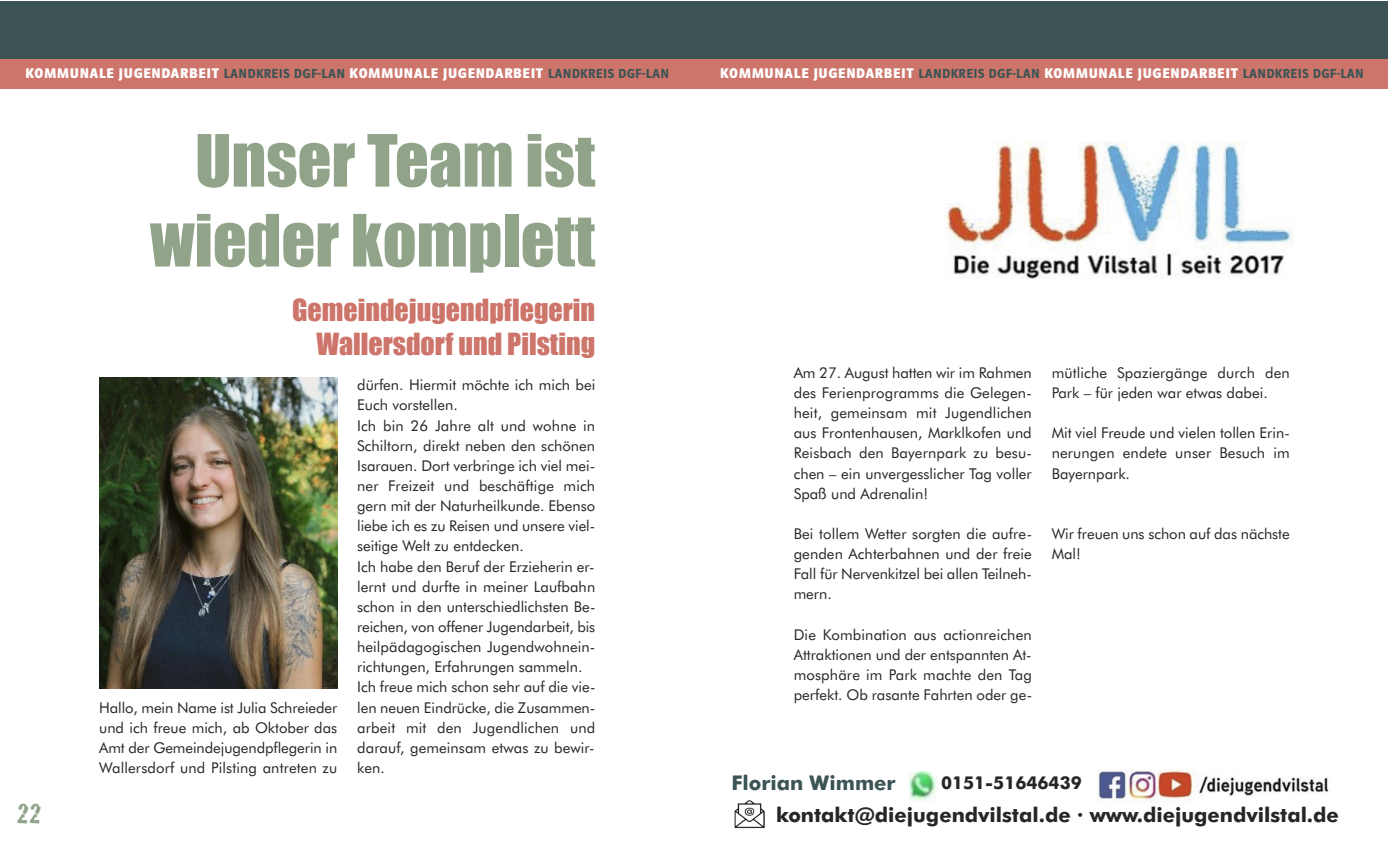
<style>
.page{position:relative;width:1389px;height:844px;background:#fff}
.page>*{position:absolute;margin:0;border:0;box-sizing:border-box;transform-origin:0 0}
.t1{font:66.5px/79.8px "Impact";color:#91a48a;text-align:right}
.t2{font:30.45px "Cracked";color:#91a48a}
.t3{font:28px/33.6px "Impact";color:#ce756b;text-align:right}
.t4{font:700 20.3px "Futura BT";color:#272627}
.t5{font:700 20.3px "Futura BT";color:#3c5454}
.t6{font:700 17.68px "Futura BT";color:#272627}
.t7{font:14.88px/20.1px "Futura BT";color:#272627;text-align:justify}
.t8{font:700 14.53px "Polo 22";letter-spacing:.05em;color:#fff}
.s1{font-weight:600;font-size:13.47px;color:#3c5454}
</style>
<div class="page">
<div style="left:0;top:2px;width:1388px;height:58px;background:#3c5454"></div>
<div style="left:0;top:60px;width:1388px;height:29px;background:#ce756b"></div>
<img style="left:100px;top:378px;width:237px;height:310px">
<img style="left:734px;top:800px;width:31px;height:28px">
<img style="left:910px;top:771px;width:27px;height:31px">
<img style="left:1098px;top:769px;width:231px;height:33px">
<img style="left:946px;top:142px;width:348px;height:136px">
<p class="t8" style="left:25px;top:65px;width:645px">KOMMUNALE JUGENDARBEIT <span class="s1">LANDKREIS DGF-LAN</span> KOMMUNALE JUGENDARBEIT <span class="s1">LANDKREIS DGF-LAN</span></p>
<p class="t8" style="left:720px;top:65px;width:645px">KOMMUNALE JUGENDARBEIT <span class="s1">LANDKREIS DGF-LAN</span> KOMMUNALE JUGENDARBEIT <span class="s1">LANDKREIS DGF-LAN</span></p>
<h1 class="t1" style="left:150px;top:120px;width:447px">Unser Team ist wieder komplett</h1>
<h2 class="t2" style="left:17px;top:798px;width:26px">22</h2>
<h3 class="t3" style="left:292px;top:293px;width:305px">Gemeindejugendpflegerin<br>Wallersdorf und Pilsting</h3>
<p class="t7" style="left:99px;top:696px;width:240px">Hallo, mein Name ist Julia Schreieder und ich freue mich, ab Oktober das Amt der Gemeindejugendpflegerin in Wallersdorf und Pilsting antreten zu</p>
<p class="t7" style="left:357px;top:374px;width:240px;text-align:left">dürfen. Hiermit möchte ich mich bei<br>Euch vorstellen.<br>Ich bin 26 Jahre alt und wohne in<br>Schiltorn, direkt neben den schönen<br>Isarauen. Dort verbringe ich viel mei&shy;ner Freizeit und beschäftige mich gern mit der Naturheilkunde. Ebenso liebe ich es zu Reisen und unsere viel&shy;seitige Welt zu entdecken.<br>Ich habe den Beruf der Erzieherin er&shy;lernt und durfte in meiner Laufbahn schon in den unterschiedlichsten Be&shy;reichen, von offener Jugendarbeit, bis heilpädagogischen Jugendwohnein&shy;richtungen, Erfahrungen sammeln.<br>Ich freue mich schon sehr auf die vie&shy;len neuen Eindrücke, die Zusammen&shy;arbeit mit den Jugendlichen und darauf, gemeinsam etwas zu bewir&shy;ken.</p>
<p class="t7" style="left:794px;top:362px;width:240px">Am 27. August hatten wir im Rahmen des Ferienprogramms die Gelegen&shy;heit, gemeinsam mit Jugendlichen aus Frontenhausen, Marklkofen und Reisbach den Bayernpark zu besu&shy;chen – ein unvergesslicher Tag voller Spaß und Adrenalin!</p>
<p class="t7" style="left:794px;top:523px;width:240px">Bei tollem Wetter sorgten die aufre&shy;genden Achterbahnen und der freie Fall für Nervenkitzel bei allen Teilneh&shy;mern.</p>
<p class="t7" style="left:794px;top:624px;width:240px">Die Kombination aus actionreichen Attraktionen und der entspannten At&shy;mosphäre im Park machte den Tag perfekt. Ob rasante Fahrten oder ge-</p>
<p class="t7" style="left:1052px;top:362px;width:240px">mütliche Spaziergänge durch den<br>Park – für jeden war etwas dabei.</p>
<p class="t7" style="left:1052px;top:423px;width:240px">Mit viel Freude und vielen tollen Erin&shy;nerungen endete unser Besuch im Bayernpark.</p>
<p class="t7" style="left:1052px;top:523px;width:240px">Wir freuen uns schon auf das nächste<br>Mal!</p>
<h3 class="t5" style="left:731px;top:769px;width:166px">Florian Wimmer</h3>
<p class="t6" style="left:941px;top:772px;width:142px">0151-51646439</p>
<h3 class="t4" style="left:776px;top:802px;width:564px">kontakt@diejugendvilstal.de · www.diejugendvilstal.de</h3>
</div>
